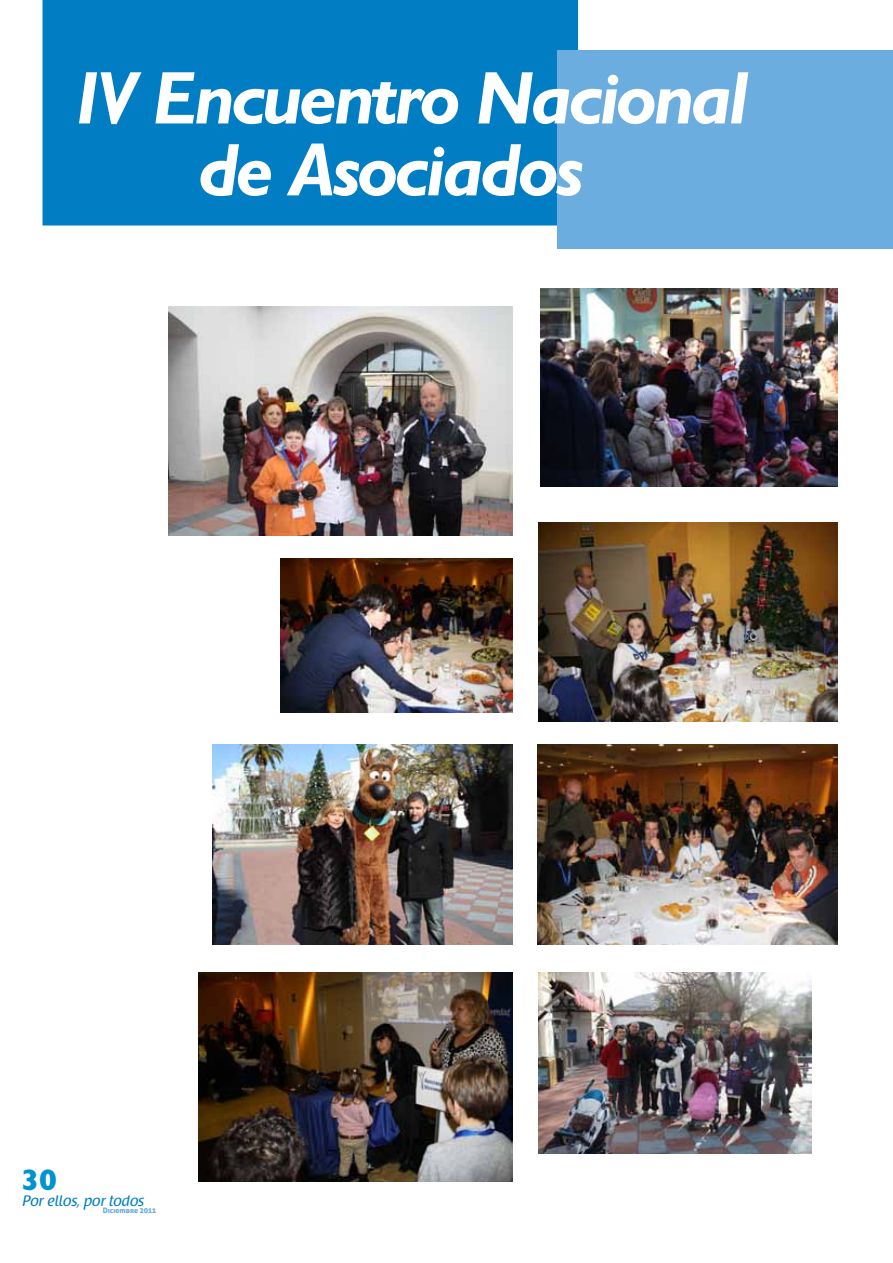
<style>
.page{position:relative;width:893px;height:1263px;background:#fff}
.page>*{position:absolute;margin:0;border:0;box-sizing:border-box;transform-origin:0 0}
.t1{font:italic 700 75px/72px "Gill Sans MT Pro";letter-spacing:-.04em;color:#fff;text-align:center}
.t2{font:800 30px "Gill Sans MT Pro";color:#0093d0}
.t3{font:15px "Raspoutine Classic";color:#007dc3}
.t4{font:7.5px "Aller Display";color:#6caddf}
</style>
<div class="page">
<div style="left:43px;top:0;width:535px;height:225px;background:#007dc3"></div>
<div style="left:557px;top:50px;width:336px;height:199px;background:#6caddf"></div>
<img style="left:168px;top:306px;width:344px;height:230px">
<img style="left:539px;top:522px;width:299px;height:199px">
<img style="left:281px;top:558px;width:231px;height:154px">
<img style="left:538px;top:744px;width:300px;height:200px">
<img style="left:198px;top:972px;width:314px;height:209px">
<img style="left:213px;top:744px;width:299px;height:200px">
<img style="left:539px;top:972px;width:272px;height:181px">
<img style="left:540px;top:288px;width:297px;height:198px">
<p class="t1" style="left:76px;top:61px;width:674px">IV Encuentro Nacional de Asociados</p>
<p class="t2" style="left:21px;top:1162px;width:37px">30</p>
<p class="t3" style="left:22px;top:1192px;width:123px">Por ellos, por todos</p>
<p class="t4" style="left:103px;top:1205px;width:55px">Diciembre 2011</p>
</div>
